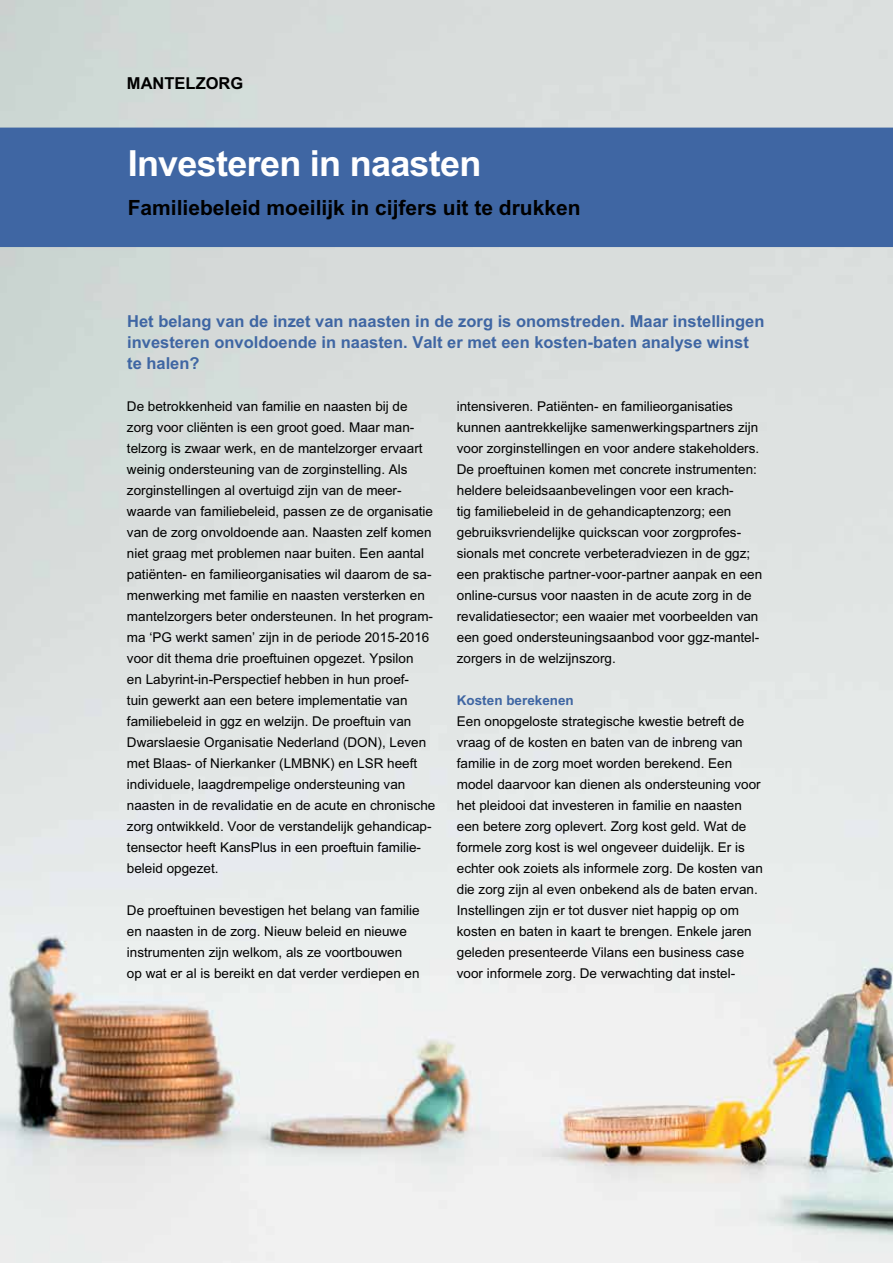
<style>
.page{position:relative;width:893px;height:1263px;background:#fff}
.page>*{position:absolute;margin:0;border:0;box-sizing:border-box;transform-origin:0 0}
.t1{font:700 36px "Arial";letter-spacing:-.02em;color:#fff}
.t2{font:700 21px "Arial";color:#000}
.t3{font:700 16.5px/21px "Arial";color:#3f66a3}
.t4{font:700 16.5px "Arial";color:#000}
.t5{font:13.5px/21px "Arial";color:#000}
.t6{font:700 13.5px "Arial";color:#3f66a3}
</style>
<div class="page">
<img style="left:0;top:247px;width:893px;height:1016px">
<div style="left:0;top:128px;width:893px;height:119px;background:#3f66a3"></div>
<p class="t4" style="left:127px;top:73px;width:118px">MANTELZORG</p>
<h1 class="t1" style="left:128px;top:143px;width:355px">Investeren in naasten</h1>
<h2 class="t2" style="left:128px;top:195px;width:454px">Familiebeleid moeilijk in cijfers uit te drukken</h2>
<p class="t3" style="left:127px;top:311px;width:639px">Het belang van de inzet van naasten in de zorg is onomstreden. Maar instellingen investeren onvoldoende in naasten. Valt er met een kosten-baten analyse winst te halen?</p>
<p class="t5" style="left:127px;top:396px;width:310px">De betrokkenheid van familie en naasten bij de zorg voor cliënten is een groot goed. Maar man&shy;telzorg is zwaar werk, en de mantelzorger ervaart weinig ondersteuning van de zorginstelling. Als zorginstellingen al overtuigd zijn van de meer&shy;waarde van familiebeleid, passen ze de organisatie van de zorg onvoldoende aan. Naasten zelf komen niet graag met problemen naar buiten. Een aantal patiënten- en familieorganisaties wil daarom de sa&shy;menwerking met familie en naasten versterken en mantelzorgers beter ondersteunen. In het program&shy;ma ‘PG werkt samen’ zijn in de periode 2015-2016 voor dit thema drie proeftuinen opgezet. Ypsilon<br>en Labyrint-in-Perspectief hebben in hun proef-<br>tuin gewerkt aan een betere implementatie van familiebeleid in ggz en welzijn. De proeftuin van Dwarslaesie Organisatie Nederland (DON), Leven met Blaas- of Nierkanker (LMBNK) en LSR heeft individuele, laagdrempelige ondersteuning van naasten in de revalidatie en de acute en chronische zorg ontwikkeld. Voor de verstandelijk gehandicap&shy;tensector heeft KansPlus in een proeftuin familie&shy;beleid opgezet.</p>
<p class="t5" style="left:127px;top:900px;width:294px">De proeftuinen bevestigen het belang van familie en naasten in de zorg. Nieuw beleid en nieuwe instrumenten zijn welkom, als ze voortbouwen op wat er al is bereikt en dat verder verdiepen en</p>
<p class="t5" style="left:457px;top:396px;width:307px">intensiveren. Patiënten- en familieorganisaties kunnen aantrekkelijke samenwerkingspartners zijn voor zorginstellingen en voor andere stakeholders.<br>De proeftuinen komen met concrete instrumenten: heldere beleidsaanbevelingen voor een krach-<br>tig familiebeleid in de gehandicaptenzorg; een gebruiksvriendelijke quickscan voor zorgprofes&shy;sionals met concrete verbeteradviezen in de ggz; een praktische partner-voor-partner aanpak en een online-cursus voor naasten in de acute zorg in de revalidatiesector; een waaier met voorbeelden van een goed ondersteuningsaanbod voor ggz-mantel&shy;zorgers in de welzijnszorg.</p>
<p class="t6" style="left:457px;top:693px;width:119px">Kosten berekenen</p>
<p class="t5" style="left:457px;top:711px;width:308px">Een onopgeloste strategische kwestie betreft de vraag of de kosten en baten van de inbreng van familie in de zorg moet worden berekend. Een model daarvoor kan dienen als ondersteuning voor het pleidooi dat investeren in familie en naasten een betere zorg oplevert. Zorg kost geld. Wat de formele zorg kost is wel ongeveer duidelijk. Er is echter ook zoiets als informele zorg. De kosten van die zorg zijn al even onbekend als de baten ervan.<br>Instellingen zijn er tot dusver niet happig op om kosten en baten in kaart te brengen. Enkele jaren geleden presenteerde Vilans een business case voor informele zorg. De verwachting dat instel-</p>
</div>
